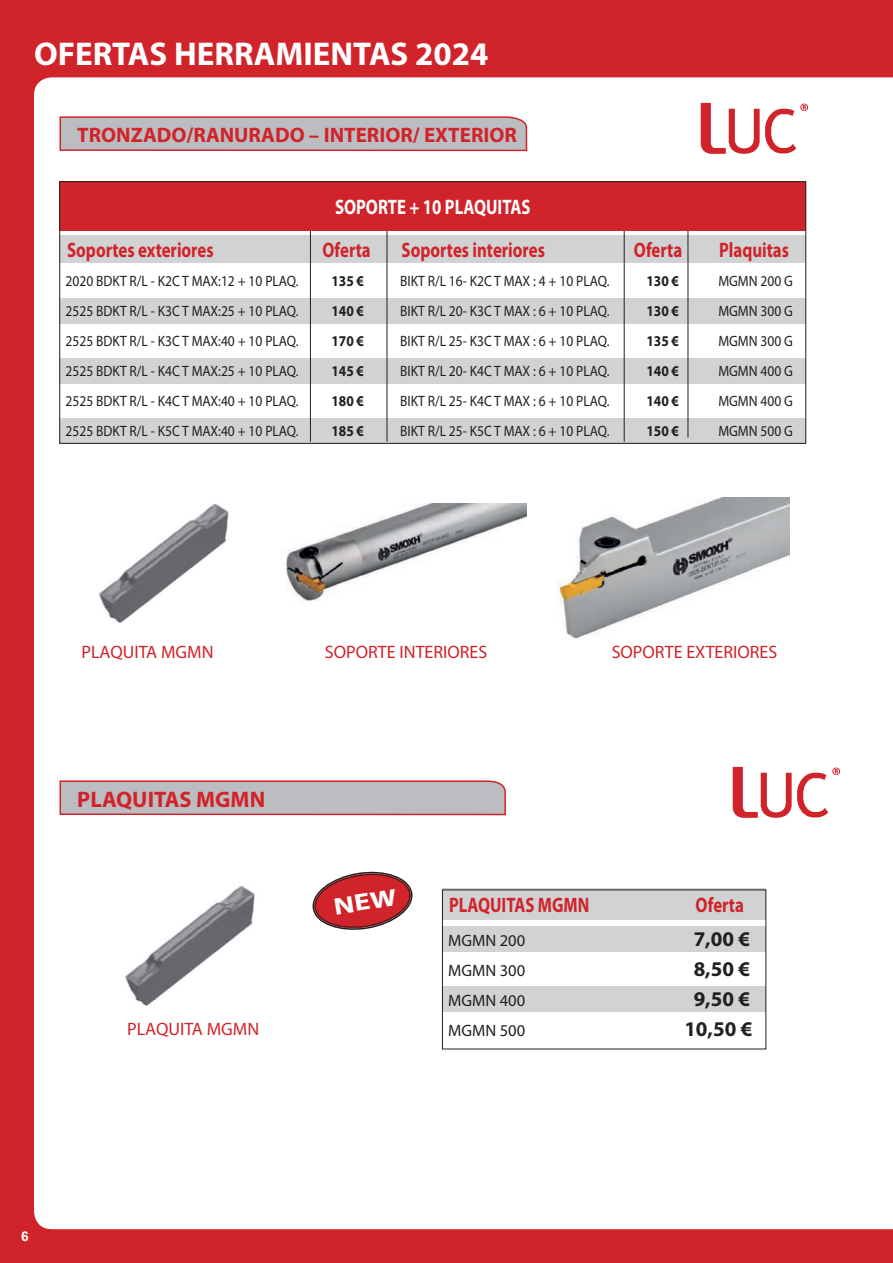
<style>
.page{position:relative;width:893px;height:1263px;background:#d1232a}
.page>*{position:absolute;margin:0;border:0;box-sizing:border-box;transform-origin:0 0}
.t1{font:700 33px "Myriad Pro";color:#fff}
.t2{font:700 22.5px "Myriad Pro";color:#d1232a}
.t3{font:700 21px "Myriad Pro";color:#d1232a;scale:.8 1}
.t4{font:700 21px "Myriad Pro";color:#d1232a}
.t5{font:700 21px "Myriad Pro";color:#231f20}
.t6{font:700 21px "Myriad Pro";color:#fff;scale:.8 1}
.t7{font:18px "Myriad Pro";color:#d1232a}
.t8{font:16.5px "Myriad Pro";color:#231f20}
.t9{font:15px "Myriad Pro";color:#231f20;scale:.9 1}
.t10{font:700 15px "Myriad Pro";color:#231f20;scale:.9 1}
.t11{font:700 13.5px "Arial";color:#fff}
</style>
<div class="page">
<div style="left:34px;top:77px;width:859px;height:1152px;background:#fff"></div>
<div style="left:442px;top:926px;width:323px;height:26px;background:#d1d2d4"></div>
<div style="left:442px;top:986px;width:323px;height:25px;background:#d1d2d4"></div>
<div style="left:60px;top:298px;width:746px;height:25px;background:#d1d2d4"></div>
<div style="left:60px;top:358px;width:746px;height:26px;background:#d1d2d4"></div>
<div style="left:60px;top:418px;width:746px;height:25px;background:#d1d2d4"></div>
<div style="left:60px;top:235px;width:746px;height:27px;background:#d1d2d4"></div>
<hr style="left:310px;top:223px;width:1px;height:219px;background:#231f20">
<hr style="left:387px;top:223px;width:1px;height:219px;background:#231f20">
<hr style="left:624px;top:223px;width:1px;height:219px;background:#231f20">
<hr style="left:688px;top:219px;width:1px;height:218px;background:#231f20">
<img style="left:66px;top:497px;width:183px;height:134px">
<img style="left:260px;top:503px;width:267px;height:109px">
<img style="left:548px;top:497px;width:242px;height:142px">
<div style="left:60px;top:181px;width:746px;height:50px;background:#d1232a"></div>
<svg style="left:59px;top:77px;width:469px;height:75px;background:#e0d8da"></svg>
<img style="left:696px;top:93px;width:115px;height:67px">
<div style="left:442px;top:889px;width:324px;height:31px;background:#d1d2d4"></div>
<img style="left:729px;top:756px;width:114px;height:67px">
<svg style="left:59px;top:780px;width:448px;height:36px;background:#c0b2b5"></svg>
<img style="left:113px;top:874px;width:148px;height:139px">
<div style="left:60px;top:181px;width:746px;height:262px;border:1px solid #231f20"></div>
<svg style="left:311px;top:869px;width:103px;height:63px"></svg>
<h1 class="t1" style="left:34px;top:33px;width:456px">OFERTAS HERRAMIENTAS 2024</h1>
<h3 class="t4" style="left:77px;top:121px;width:441px">TRONZADO/RANURADO – INTERIOR/ EXTERIOR</h3>
<h3 class="t6" style="left:335px;top:193px;width:246px">SOPORTE + 10 PLAQUITAS</h3>
<h3 class="t3" style="left:67px;top:236px;width:185px">Soportes exteriores</h3>
<h3 class="t3" style="left:322px;top:236px;width:62px">Oferta</h3>
<h3 class="t3" style="left:402px;top:236px;width:181px">Soportes interiores</h3>
<h3 class="t3" style="left:634px;top:236px;width:62px">Oferta</h3>
<h3 class="t3" style="left:719px;top:236px;width:89px">Plaquitas</h3>
<p class="t9" style="left:66px;top:272px;width:260px">2020 BDKT R/L - K2C T MAX:12 + 10 PLAQ.</p>
<p class="t10" style="left:331px;top:271px;width:38px">135 €</p>
<p class="t9" style="left:400px;top:272px;width:234px">BIKT R/L 16- K2C T MAX : 4 + 10 PLAQ.</p>
<p class="t10" style="left:646px;top:271px;width:38px">130 €</p>
<p class="t9" style="left:718px;top:272px;width:84px">MGMN 200 G</p>
<p class="t9" style="left:66px;top:302px;width:260px">2525 BDKT R/L - K3C T MAX:25 + 10 PLAQ.</p>
<p class="t10" style="left:331px;top:301px;width:38px">140 €</p>
<p class="t9" style="left:400px;top:302px;width:234px">BIKT R/L 20- K3C T MAX : 6 + 10 PLAQ.</p>
<p class="t10" style="left:646px;top:301px;width:38px">130 €</p>
<p class="t9" style="left:718px;top:302px;width:84px">MGMN 300 G</p>
<p class="t9" style="left:66px;top:332px;width:260px">2525 BDKT R/L - K3C T MAX:40 + 10 PLAQ.</p>
<p class="t10" style="left:331px;top:331px;width:38px">170 €</p>
<p class="t9" style="left:400px;top:332px;width:234px">BIKT R/L 25- K3C T MAX : 6 + 10 PLAQ.</p>
<p class="t10" style="left:646px;top:331px;width:38px">135 €</p>
<p class="t9" style="left:718px;top:332px;width:84px">MGMN 300 G</p>
<p class="t9" style="left:66px;top:362px;width:260px">2525 BDKT R/L - K4C T MAX:25 + 10 PLAQ.</p>
<p class="t10" style="left:331px;top:361px;width:38px">145 €</p>
<p class="t9" style="left:400px;top:362px;width:234px">BIKT R/L 20- K4C T MAX : 6 + 10 PLAQ.</p>
<p class="t10" style="left:646px;top:361px;width:38px">140 €</p>
<p class="t9" style="left:718px;top:362px;width:84px">MGMN 400 G</p>
<p class="t9" style="left:66px;top:392px;width:260px">2525 BDKT R/L - K4C T MAX:40 + 10 PLAQ.</p>
<p class="t10" style="left:331px;top:391px;width:38px">180 €</p>
<p class="t9" style="left:400px;top:392px;width:234px">BIKT R/L 25- K4C T MAX : 6 + 10 PLAQ.</p>
<p class="t10" style="left:646px;top:391px;width:38px">140 €</p>
<p class="t9" style="left:718px;top:392px;width:84px">MGMN 400 G</p>
<p class="t9" style="left:66px;top:422px;width:260px">2525 BDKT R/L - K5C T MAX:40 + 10 PLAQ.</p>
<p class="t10" style="left:331px;top:421px;width:38px">185 €</p>
<p class="t9" style="left:400px;top:422px;width:234px">BIKT R/L 25- K5C T MAX : 6 + 10 PLAQ.</p>
<p class="t10" style="left:646px;top:421px;width:38px">150 €</p>
<p class="t9" style="left:718px;top:422px;width:84px">MGMN 500 G</p>
<p class="t7" style="left:82px;top:640px;width:134px">PLAQUITA MGMN</p>
<p class="t7" style="left:325px;top:640px;width:164px">SOPORTE INTERIORES</p>
<p class="t7" style="left:612px;top:640px;width:167px">SOPORTE EXTERIORES</p>
<h2 class="t2" style="left:77px;top:785px;width:189px">PLAQUITAS MGMN</h2>
<p class="t11" style="left:21px;top:1227px;width:9px">6</p>
<p class="t7" style="left:127px;top:1017px;width:134px">PLAQUITA MGMN</p>
<h3 class="t3" style="left:449px;top:891px;width:177px">PLAQUITAS MGMN</h3>
<h3 class="t3" style="left:695px;top:891px;width:62px">Oferta</h3>
<p class="t8" style="left:448px;top:930px;width:78px">MGMN 200</p>
<h3 class="t5" style="left:694px;top:925px;width:58px">7,00 €</h3>
<p class="t8" style="left:448px;top:960px;width:78px">MGMN 300</p>
<h3 class="t5" style="left:694px;top:955px;width:58px">8,50 €</h3>
<p class="t8" style="left:448px;top:990px;width:78px">MGMN 400</p>
<h3 class="t5" style="left:694px;top:985px;width:58px">9,50 €</h3>
<p class="t8" style="left:448px;top:1020px;width:78px">MGMN 500</p>
<h3 class="t5" style="left:684px;top:1015px;width:69px">10,50 €</h3>
</div>
